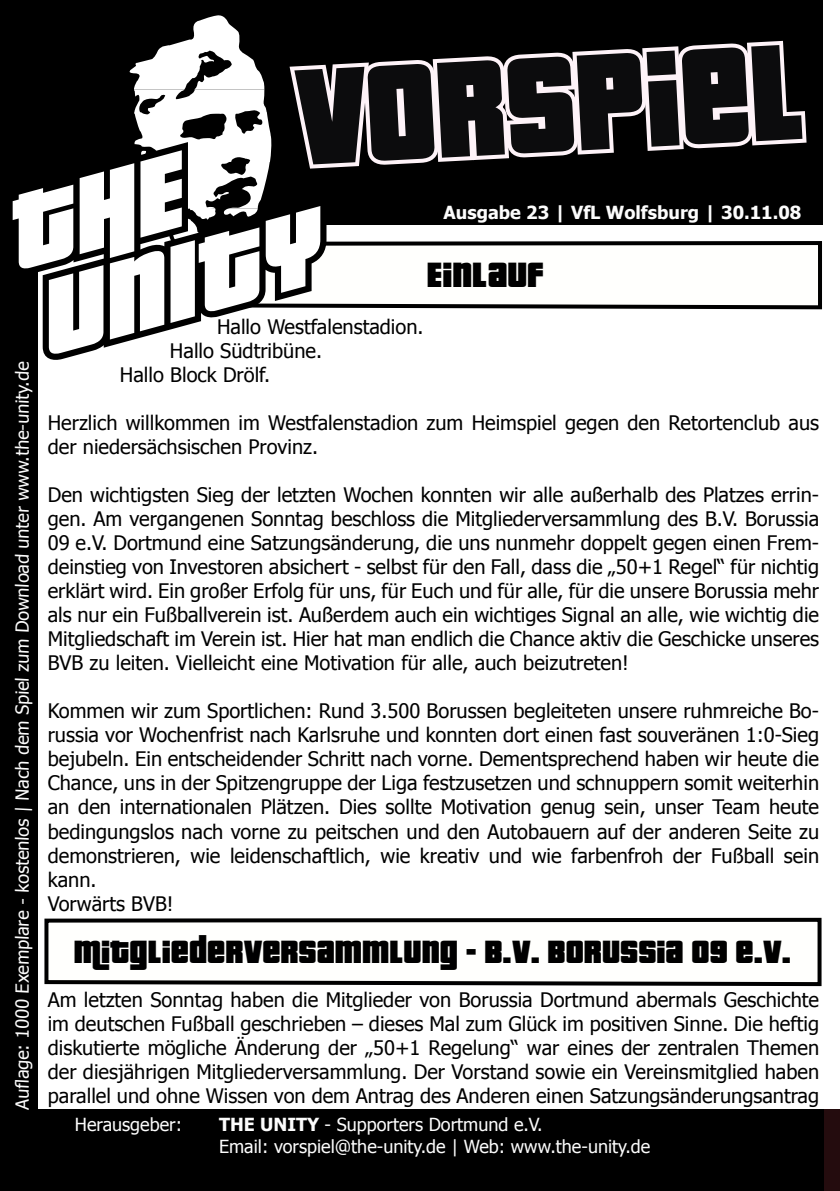
<style>
.page{position:relative;width:840px;height:1191px;background:#fff}
.page>*{position:absolute;margin:0;border:0;box-sizing:border-box;transform-origin:0 0}
.t1{font:187px "Pricedown";color:#0c0c0d;scale:.91 1}
.t2{font:48px "Pricedown";color:#000}
.t3{font:44px "Pricedown";color:#000}
.t4{font:20px/24px "Tahoma";color:#000}
.t5{font:18px/21.6px "Tahoma";color:#fcfcfc}
.t6{font:700 18px "Tahoma";color:#fcfcfc}
.s1{font-weight:700}
</style>
<div class="page">
<div style="left:0;top:0;width:822px;height:225px;background:#000"></div>
<div style="left:0;top:225px;width:38px;height:966px;background:#000"></div>
<div style="left:820px;top:1109px;width:19px;height:82px;background:#240c0e"></div>
<div style="left:36px;top:1109px;width:787px;height:82px;background:#000"></div>
<svg style="left:44px;top:917px;width:778px;height:70px"></svg>
<svg style="left:13px;top:15px;width:797px;height:340px"></svg>
<h1 class="t1" style="left:290px;top:30px;width:562px;rotate:-3deg">Vorspiel</h1>
<p class="t6" style="left:443px;top:200px;width:359px">Ausgabe 23 | VfL Wolfsburg | 30.11.08</p>
<p class="t5" style="left:11px;top:1109px;width:750px;rotate:-90deg">Auflage: 1000 Exemplare - kostenlos | Nach dem Spiel zum Download unter www.the-unity.de</p>
<h2 class="t2" style="left:426px;top:252px;width:119px">Einlauf</h2>
<p class="t4" style="left:217px;top:314px;width:208px">Hallo Westfalenstadion.</p>
<p class="t4" style="left:170px;top:338px;width:154px">Hallo Südtribüne.</p>
<p class="t4" style="left:120px;top:362px;width:152px">Hallo Block Drölf.</p>
<p class="t4" style="left:48px;top:410px;width:772px">Herzlich willkommen im Westfalenstadion zum Heimspiel gegen den Retortenclub aus der niedersächsischen Provinz.</p>
<p class="t4" style="left:48px;top:482px;width:772px;text-align:justify">Den wichtigsten Sieg der letzten Wochen konnten wir alle außerhalb des Platzes errin&shy;gen. Am vergangenen Sonntag beschloss die Mitgliederversammlung des B.V. Borussia 09 e.V. Dortmund eine Satzungsänderung, die uns nunmehr doppelt gegen einen Frem&shy;deinstieg von Investoren absichert - selbst für den Fall, dass die „50+1 Regel“ für nichtig erklärt wird. Ein großer Erfolg für uns, für Euch und für alle, für die unsere Borussia mehr als nur ein Fußballverein ist. Außerdem auch ein wichtiges Signal an alle, wie wichtig die Mitgliedschaft im Verein ist. Hier hat man endlich die Chance aktiv die Geschicke unseres BVB zu leiten. Vielleicht eine Motivation für alle, auch beizutreten!</p>
<p class="t4" style="left:48px;top:698px;width:772px">Kommen wir zum Sportlichen: Rund 3.500 Borussen begleiteten unsere ruhmreiche Bo&shy;russia vor Wochenfrist nach Karlsruhe und konnten dort einen fast souveränen 1:0-Sieg bejubeln. Ein entscheidender Schritt nach vorne. Dementsprechend haben wir heute die Chance, uns in der Spitzengruppe der Liga festzusetzen und schnuppern somit weiterhin an den internationalen Plätzen. Dies sollte Motivation genug sein, unser Team heute bedingungslos nach vorne zu peitschen und den Autobauern auf der anderen Seite zu demonstrieren, wie leidenschaftlich, wie kreativ und wie farbenfroh der Fußball sein kann.<br>Vorwärts BVB!</p>
<h3 class="t3" style="left:74px;top:931px;width:718px">Mitgliederversammlung - B.V. BOrussia 09 e.V.</h3>
<p class="t4" style="left:48px;top:986px;width:772px;text-align:justify">Am letzten Sonntag haben die Mitglieder von Borussia Dortmund abermals Geschichte im deutschen Fußball geschrieben – dieses Mal zum Glück im positiven Sinne. Die heftig diskutierte mögliche Änderung der „50+1 Regelung“ war eines der zentralen Themen der diesjährigen Mitgliederversammlung. Der Vorstand sowie ein Vereinsmitglied haben parallel und ohne Wissen von dem Antrag des Anderen einen Satzungsänderungsantrag</p>
<p class="t5" style="left:75px;top:1113px;width:109px">Herausgeber:</p>
<p class="t5" style="left:219px;top:1113px;width:432px"><span class="s1">THE UNITY</span> - Supporters Dortmund e.V.<br>Email: vorspiel@the-unity.de | Web: www.the-unity.de</p>
</div>
